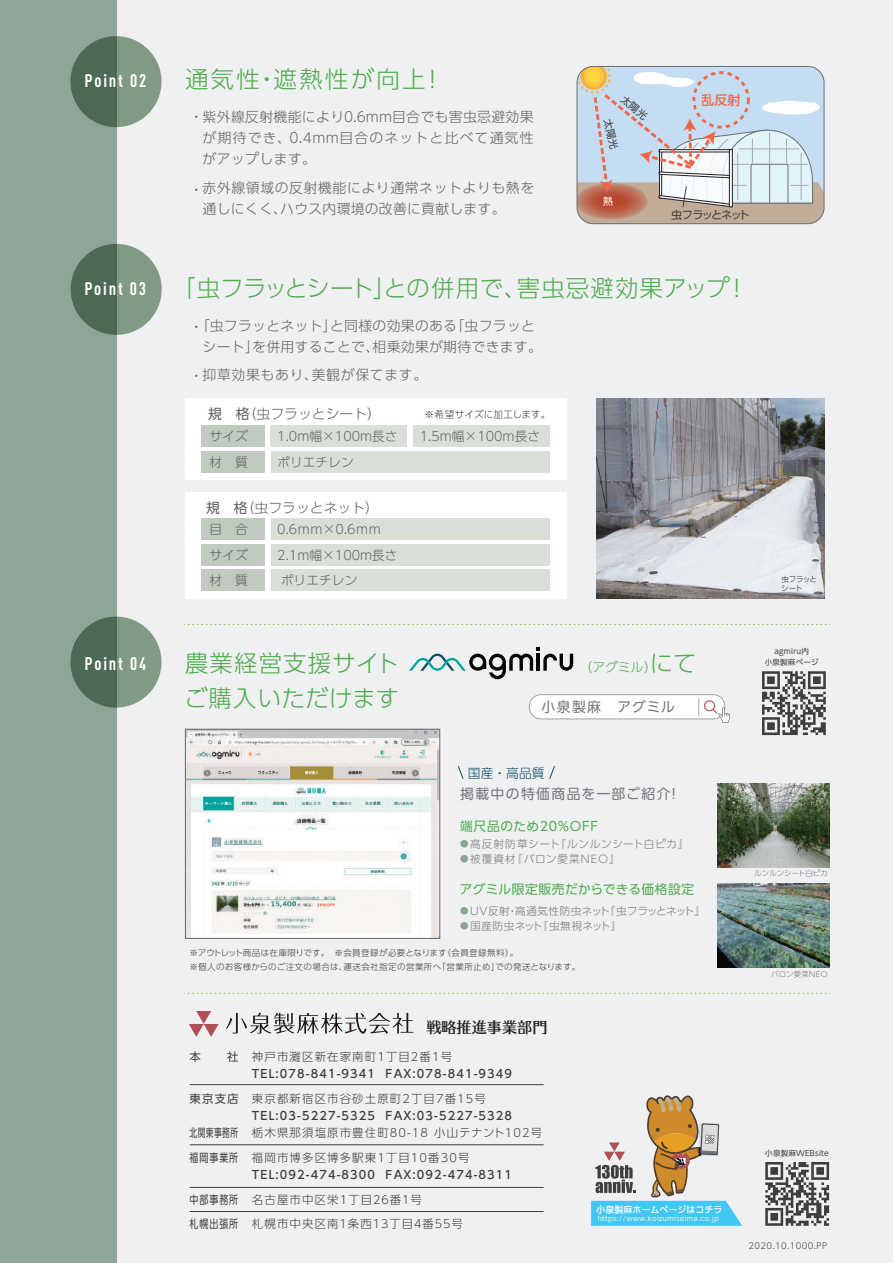
<style>
.page{position:relative;width:893px;height:1263px;background:#eef0f1}
.page>*{position:absolute;margin:0;border:0;box-sizing:border-box;transform-origin:0 0}
.t1{font:300 23.4px "UD Shin Go Pr 6";letter-spacing:.015em;color:#50ab4c}
.t2{font:300 23.4px/35.2px "UD Shin Go Pr 6";letter-spacing:.05em;color:#50ab4c}
.t3{font:300 23.4px "UD Shin Go Pr 6";letter-spacing:.1em;color:#50ab4c}
.t4{font:700 condensed 18px "DIN Pro";letter-spacing:.1em;color:#fff}
.t5{font:15.15px "UD Typos 512 Std";color:#231f20}
.t6{font:300 13.8px/21px "UD Shin Go Pr 6";letter-spacing:.025em;color:#636366;text-align:justify}
.t7{font:300 13.8px/21px "UD Shin Go Pr 6";letter-spacing:.045em;color:#636366}
.t8{font:300 13.8px "UD Shin Go Pr 6";color:#636366}
.t9{font:300 13.8px "UD Shin Go Pr 6";letter-spacing:.05em;color:#636366}
.t10{font:13.8px "UD Shin Go Pr 6";letter-spacing:.1em;color:#76787b}
.t11{font:13.8px "UD Shin Go Pr 6";letter-spacing:.08em;color:#76787b}
.t12{font:500 13.2px "UD Shin Go Pr 6";color:#f26648}
.t13{font:300 12.75px "UD Shin Go Pr 6";color:#636366}
.t14{font:12.75px "UD Shin Go Pr 6";letter-spacing:.02em;color:#50ab4c}
.t15{font:12.75px "UD Shin Go Pr 6";letter-spacing:.045em;color:#50ab4c}
.t16{font:300 12.75px "UD Shin Go Pr 6";color:#50ab4c}
.t17{font:300 12.75px "UD Shin Go Pr 6";color:#124d65}
.t18{font:300 11.4px/24.9px "UD Shin Go Pro";letter-spacing:.1em;color:#3e3e3f}
.t19{font:500 11.4px/16.6px "UD Shin Go Pro";letter-spacing:.1em;color:#3e3e3f}
.t20{font:11.1px "UD Shin Go Pr 6";letter-spacing:-.14em;color:#3e3e3f}
.t21{font:300 10.65px "UD Shin Go Pr 6";letter-spacing:.015em;color:#76787b}
.t22{font:300 10.65px "UD Shin Go Pr 6";letter-spacing:.05em;color:#76787b}
.t23{font:300 10.65px "UD Shin Go Pr 6";letter-spacing:.03em;color:#76787b}
.t24{font:300 10.65px "UD Shin Go Pr 6";letter-spacing:.1em;color:#76787b}
.t25{font:10.05px "UD Shin Go Pr 6";color:#fff}
.t26{font:300 9.6px "UD Shin Go Pr 6";letter-spacing:.015em;color:#3e3e3f}
.t27{font:500 9px "UD Shin Go Pro";color:#fff}
.t28{font:300 8.55px/13.5px "UD Shin Go Pr 6";letter-spacing:.05em;color:#3e3e3f}
.t29{font:7.5px/10.5px "UD Shin Go Pro";letter-spacing:.03em;color:#3e3e3f;text-align:center}
.t30{font:300 7.5px "UD Shin Go Pr 6";letter-spacing:.015em;color:#76787b}
.t31{font:300 7.5px "UD Shin Go Pr 6";letter-spacing:.05em;color:#76787b}
.t32{font:300 7.5px/9px "UD Shin Go Pr 6";letter-spacing:-.065em;color:#231f20}
.t33{font:6.75px "UD Shin Go Pro";letter-spacing:.055em;color:#fffbcc}
.s1{font-family:"DIN Pro";font-weight:700;font-stretch:condensed;font-size:18px;color:#fff}
.s2{font-weight:400}
.s3{font-size:23.4px}
.s4{font-size:8.55px;color:#8aa48c}
.s5{font-weight:300}
</style>
<div class="page">
<div style="left:0;top:0;width:117px;height:1263px;background:#8ea598"></div>
<svg style="left:70px;top:36px;width:91px;height:91px;background:#65816b"></svg>
<svg style="left:71px;top:244px;width:91px;height:91px;background:#66826b"></svg>
<svg style="left:70px;top:617px;width:91px;height:91px;background:#65816b"></svg>
<div style="left:185px;top:492px;width:382px;height:107px;background:#fff"></div>
<div style="left:185px;top:399px;width:382px;height:81px;background:#fff"></div>
<img style="left:597px;top:398px;width:227px;height:201px">
<img style="left:187px;top:731px;width:251px;height:206px">
<div style="left:185px;top:729px;width:255px;height:210px;border:1px solid #6c6d70"></div>
<img style="left:718px;top:783px;width:112px;height:84px">
<img style="left:718px;top:883px;width:112px;height:84px">
<div style="left:529px;top:695px;width:196px;height:24px;background:#fff;border-radius:12px"></div>
<div style="left:529px;top:694px;width:196px;height:25px;border:1px solid #a0a2a5;border-radius:12px"></div>
<svg style="left:698px;top:698px;width:32px;height:25px"></svg>
<svg style="left:457px;top:765px;width:7px;height:14px"></svg>
<svg style="left:549px;top:765px;width:6px;height:14px"></svg>
<svg style="left:765px;top:1162px;width:64px;height:64px"></svg>
<div style="left:201px;top:519px;width:63px;height:21px;background:#c0cabe"></div>
<div style="left:271px;top:519px;width:278px;height:21px;background:#d9dfd6"></div>
<div style="left:201px;top:570px;width:63px;height:21px;background:#c0cabe"></div>
<div style="left:271px;top:570px;width:278px;height:21px;background:#d9dfd6"></div>
<div style="left:271px;top:451px;width:278px;height:22px;background:#d9dfd6"></div>
<div style="left:201px;top:544px;width:63px;height:21px;background:#c0cabe"></div>
<div style="left:271px;top:544px;width:278px;height:21px;background:#d9dfd6"></div>
<div style="left:201px;top:426px;width:63px;height:21px;background:#c0cabe"></div>
<div style="left:271px;top:426px;width:136px;height:21px;background:#d9dfd6"></div>
<div style="left:201px;top:451px;width:63px;height:22px;background:#c0cabe"></div>
<div style="left:413px;top:426px;width:136px;height:21px;background:#d9dfd6"></div>
<hr style="left:190px;top:1084px;width:354px;height:1px;background:#3e3e3f">
<hr style="left:190px;top:1144px;width:354px;height:1px;background:#3e3e3f">
<hr style="left:190px;top:1187px;width:354px;height:1px;background:#3e3e3f">
<hr style="left:190px;top:1211px;width:354px;height:1px;background:#3e3e3f">
<svg style="left:189px;top:1011px;width:30px;height:26px"></svg>
<svg style="left:226px;top:1013px;width:187px;height:21px"></svg>
<svg style="left:409px;top:648px;width:164px;height:31px"></svg>
<svg style="left:591px;top:1095px;width:151px;height:131px"></svg>
<svg style="left:184px;top:624px;width:646px;height:1px"></svg>
<svg style="left:184px;top:993px;width:646px;height:1px"></svg>
<svg style="left:762px;top:671px;width:64px;height:64px"></svg>
<svg style="left:577px;top:66px;width:247px;height:158px"></svg>
<h2 class="t4" style="left:85px;top:68px;width:63px">Point 02</h2>
<h1 class="t3" style="left:185px;top:61px;width:261px">通気性・遮熱性が向上！</h1>
<p class="t6" style="left:203px;top:106px;width:333px;text-indent:-13px">・紫外線反射機能により0.6mm目合でも害虫忌避効果が期待でき、0.4mm目合のネットと比べて通気性がアップします。</p>
<p class="t7" style="left:203px;top:177px;width:333px;text-indent:-13px">・赤外線領域の反射機能により通常ネットよりも熱を通しにくく、ハウス内環境の改善に貢献します。</p>
<p class="t25" style="left:603px;top:193px;width:12px">熱</p>
<p class="t12" style="left:701px;top:89px;width:41px">乱反射</p>
<p class="t20" style="left:671px;top:205px;width:80px">虫フラッとネット</p>
<h1 class="t1" style="left:84px;top:269px;width:666px"><span class="s1">Point 03</span> 「虫フラッとシート」との併用で、害虫忌避効果アップ！</h1>
<p class="t6" style="left:196px;top:315px;width:348px;text-align:center">「虫フラッとネット」と同様の効果のある「虫フラッとシート」を併用することで、相乗効果が期待できます。</p>
<p class="t6" style="left:189px;top:316px;width:15px">・</p>
<p class="t9" style="left:189px;top:364px;width:239px">・抑草効果もあり、美観が保てます。</p>
<p class="t8" style="left:208px;top:403px;width:174px"><span class="s2">規　格</span>（虫フラッとシート）</p>
<p class="t13" style="left:209px;top:426px;width:40px">サイズ</p>
<p class="t13" style="left:277px;top:426px;width:122px">1.0m幅×100m長さ</p>
<p class="t13" style="left:209px;top:452px;width:40px">材　質</p>
<p class="t13" style="left:277px;top:452px;width:78px">ポリエチレン</p>
<p class="t8" style="left:206px;top:496px;width:174px"><span class="s2">規　格</span>（虫フラッとネット）</p>
<p class="t13" style="left:209px;top:519px;width:40px">目　合</p>
<p class="t13" style="left:277px;top:519px;width:105px">0.6ｍｍ×0.6ｍｍ</p>
<p class="t13" style="left:209px;top:570px;width:40px">材　質</p>
<p class="t13" style="left:281px;top:570px;width:78px">ポリエチレン</p>
<p class="t13" style="left:209px;top:545px;width:40px">サイズ</p>
<p class="t13" style="left:277px;top:545px;width:122px">2.1m幅×100m長さ</p>
<p class="t26" style="left:425px;top:406px;width:127px">※希望サイズに加工します。</p>
<p class="t13" style="left:420px;top:426px;width:122px">1.5m幅×100m長さ</p>
<h1 class="t2" style="left:184px;top:644px;width:217px">農業経営支援サイトご購入いただけます</h1>
<h2 class="t4" style="left:85px;top:650px;width:63px">Point 04</h2>
<p class="t16" style="left:580px;top:657px;width:118px">（アグミル）<span class="s3">にて</span></p>
<p class="t11" style="left:542px;top:696px;width:135px">小泉製麻　アグミル</p>
<p class="t17" style="left:468px;top:762px;width:78px">国産・高品質</p>
<p class="t10" style="left:460px;top:783px;width:222px">掲載中の特価商品を一部ご紹介！</p>
<p class="t15" style="left:460px;top:816px;width:140px">端尺品のため20%OFF</p>
<p class="t22" style="left:460px;top:835px;width:230px"><span class="s4">●</span> 高反射防草シート『ルンルンシート白ピカ』</p>
<p class="t24" style="left:460px;top:850px;width:161px"><span class="s4">●</span>被覆資材『バロン愛菜NEO』</p>
<p class="t14" style="left:460px;top:879px;width:236px">アグミル限定販売だからできる価格設定</p>
<p class="t21" style="left:460px;top:902px;width:247px"><span class="s4">●</span> UV反射・高通気性防虫ネット『虫フラッとネット』</p>
<p class="t23" style="left:460px;top:917px;width:163px"><span class="s4">●</span> 国産防虫ネット『虫無視ネット』</p>
<p class="t28" style="left:189px;top:946px;width:392px">※アウトレット商品は在庫限りです。　※会員登録が必要となります（会員登録無料）。<br>※個人のお客様からのご注文の場合は、運送会社指定の営業所へ「営業所止め」での発送となります。</p>
<h3 class="t5" style="left:426px;top:1014px;width:123px">戦略推進事業部門</h3>
<p class="t19" style="left:252px;top:1048px;width:262px;text-indent:-62px"><span class="s2">本　　社</span> <span class="s5">神戸市灘区新在家南町1丁目2番1号<br></span>TEL:078-841-9341 FAX:078-841-9349</p>
<p class="t19" style="left:252px;top:1107px;width:262px">TEL:03-5227-5325 FAX:03-5227-5328</p>
<p class="t18" style="left:190px;top:1085px;width:298px"><span class="s2">東京支店</span> 東京都新宿区市谷砂土原町2丁目7番15号</p>
<p class="t18" style="left:190px;top:1119px;width:354px"><span class="s2">北関東事務所</span> 栃木県那須塩原市豊住町80-18 小山テナント102号<span class="s2">福岡事業所</span> 福岡市博多区博多駅東1丁目10番30号</p>
<p class="t18" style="left:190px;top:1187px;width:275px;line-height:24.2px"><span class="s2">中部事務所</span> 名古屋市中区栄1丁目２６番１号<br><span class="s2">札幌出張所</span> 札幌市中央区南１条西１３丁目４番５５号</p>
<p class="t19" style="left:252px;top:1166px;width:262px">TEL:092-474-8300 FAX:092-474-8311</p>
<p class="t27" style="left:596px;top:1202px;width:127px">小泉製麻ホームページはコチラ</p>
<p class="t33" style="left:598px;top:1213px;width:123px">https://www.koizumiseima.co.jp</p>
<p class="t32" style="left:781px;top:574px;width:37px">虫フラッとシート</p>
<p class="t29" style="left:765px;top:646px;width:55px">agmiru内<br>小泉製麻ページ</p>
<p class="t30" style="left:754px;top:867px;width:75px">ルンルンシート白ピカ</p>
<p class="t31" style="left:771px;top:968px;width:58px">バロン愛菜NEO</p>
<p class="t29" style="left:765px;top:1148px;width:65px">小泉製麻WEBsite</p>
<p class="t28" style="left:748px;top:1239px;width:80px">2020.10.1000.PP</p>
</div>
